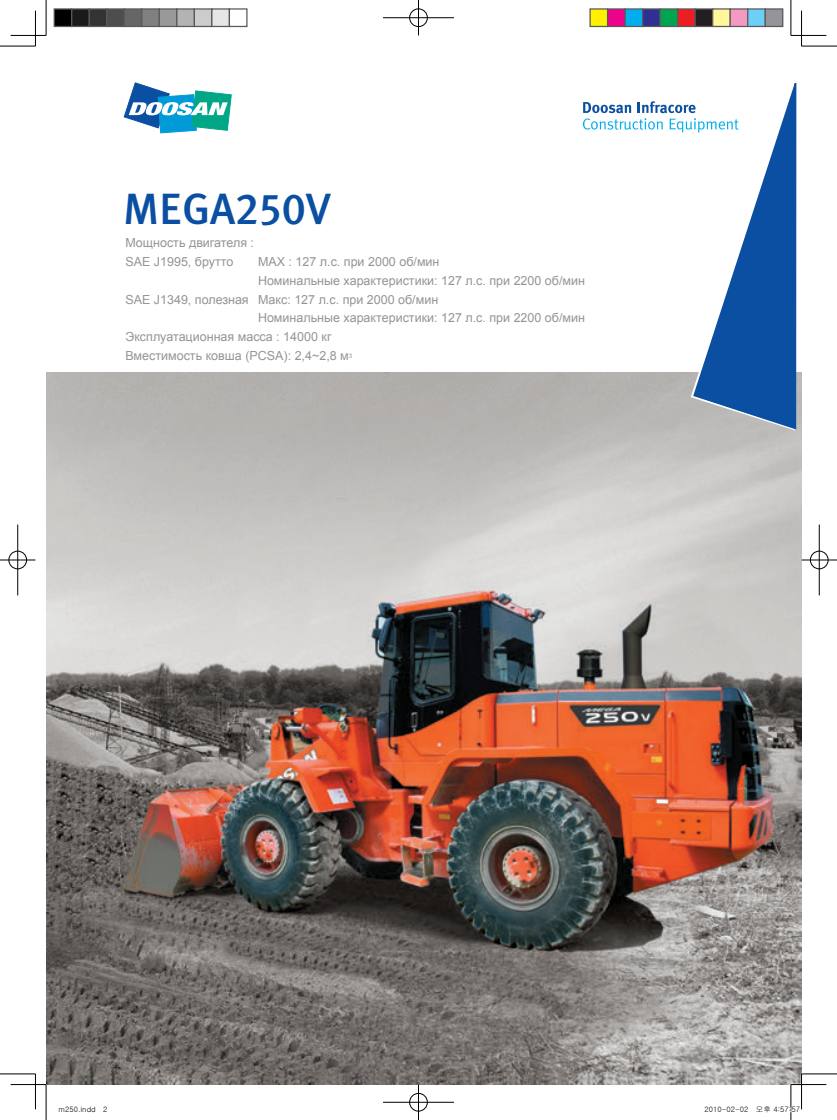
<style>
.page{position:relative;width:837px;height:1120px;background:#fff}
.page>*{position:absolute;margin:0;border:0;box-sizing:border-box;transform-origin:0 0}
.t1{font:43.75px "Meta Plus Medium Caps";color:#0a4fa2}
.t2{font:12.5px/18.8px "Arial";color:#939598}
.t3{font:7.5px "Gulim";color:#000}
</style>
<div class="page">
<img style="left:46px;top:372px;width:755px;height:712px">
<svg style="left:124px;top:83px;width:107px;height:50px"></svg>
<svg style="left:582px;top:83px;width:215px;height:348px"></svg>
<hr style="left:790px;top:1083px;width:36px;height:2px;background:#fff">
<hr style="left:800px;top:1074px;width:2px;height:35px;background:#fff">
<hr style="left:0;top:46px;width:35px;height:1px;background:#000">
<hr style="left:801px;top:46px;width:35px;height:1px;background:#000">
<hr style="left:0;top:1073px;width:35px;height:1px;background:#000">
<hr style="left:801px;top:1073px;width:35px;height:1px;background:#000">
<hr style="left:46px;top:0;width:1px;height:35px;background:#000">
<hr style="left:46px;top:1084px;width:1px;height:36px;background:#000">
<hr style="left:790px;top:0;width:1px;height:35px;background:#000">
<hr style="left:790px;top:1084px;width:1px;height:36px;background:#000">
<hr style="left:11px;top:35px;width:35px;height:1px;background:#000">
<hr style="left:790px;top:35px;width:36px;height:1px;background:#000">
<hr style="left:11px;top:1084px;width:35px;height:1px;background:#000">
<hr style="left:790px;top:1084px;width:36px;height:1px;background:#000">
<hr style="left:35px;top:11px;width:1px;height:35px;background:#000">
<hr style="left:35px;top:1074px;width:1px;height:35px;background:#000">
<hr style="left:801px;top:11px;width:1px;height:35px;background:#000">
<hr style="left:801px;top:1074px;width:1px;height:35px;background:#000">
<div style="left:408px;top:8px;width:20px;height:19px;border:2px solid #fff;border-radius:50%"></div>
<hr style="left:383px;top:17px;width:71px;height:2px;background:#fff">
<hr style="left:417px;top:0;width:2px;height:35px;background:#fff">
<div style="left:409px;top:9px;width:18px;height:18px;border:1px solid #000;border-radius:50%"></div>
<hr style="left:383px;top:18px;width:71px;height:1px;background:#000">
<hr style="left:418px;top:0;width:1px;height:35px;background:#000">
<div style="left:408px;top:1092px;width:20px;height:20px;border:2px solid #fff;border-radius:50%"></div>
<hr style="left:383px;top:1101px;width:71px;height:2px;background:#fff">
<hr style="left:417px;top:1084px;width:2px;height:36px;background:#fff">
<div style="left:409px;top:1093px;width:18px;height:18px;border:1px solid #000;border-radius:50%"></div>
<hr style="left:383px;top:1102px;width:71px;height:1px;background:#000">
<hr style="left:418px;top:1084px;width:1px;height:36px;background:#000">
<div style="left:8px;top:550px;width:19px;height:20px;border:2px solid #fff;border-radius:50%"></div>
<hr style="left:0;top:559px;width:35px;height:2px;background:#fff">
<hr style="left:17px;top:524px;width:2px;height:71px;background:#fff">
<div style="left:9px;top:551px;width:18px;height:18px;border:1px solid #000;border-radius:50%"></div>
<hr style="left:0;top:560px;width:35px;height:1px;background:#000">
<hr style="left:18px;top:524px;width:1px;height:71px;background:#000">
<div style="left:809px;top:550px;width:19px;height:20px;border:2px solid #fff;border-radius:50%"></div>
<hr style="left:801px;top:559px;width:35px;height:2px;background:#fff">
<div style="left:809px;top:551px;width:19px;height:18px;border:1px solid #000;border-radius:50%"></div>
<hr style="left:801px;top:560px;width:35px;height:1px;background:#000">
<hr style="left:818px;top:524px;width:1px;height:71px;background:#000">
<div style="left:54px;top:9px;width:18px;height:17px;background:#000"></div>
<div style="left:54px;top:8px;width:18px;height:19px;border:1px solid #595959"></div>
<div style="left:72px;top:9px;width:17px;height:17px;background:#1a1a1a"></div>
<div style="left:71px;top:8px;width:19px;height:19px;border:1px solid #595959"></div>
<div style="left:89px;top:9px;width:18px;height:17px;background:#333"></div>
<div style="left:89px;top:8px;width:18px;height:19px;border:1px solid #595959"></div>
<div style="left:107px;top:9px;width:17px;height:17px;background:#4d4d4d"></div>
<div style="left:106px;top:8px;width:19px;height:19px;border:1px solid #595959"></div>
<div style="left:124px;top:9px;width:18px;height:17px;background:#666"></div>
<div style="left:124px;top:8px;width:18px;height:19px;border:1px solid #595959"></div>
<div style="left:142px;top:9px;width:17px;height:17px;background:#808080"></div>
<div style="left:141px;top:8px;width:19px;height:19px;border:1px solid #595959"></div>
<div style="left:159px;top:9px;width:18px;height:17px;background:#999"></div>
<div style="left:159px;top:8px;width:18px;height:19px;border:1px solid #595959"></div>
<div style="left:177px;top:9px;width:17px;height:17px;background:#b3b3b3"></div>
<div style="left:176px;top:8px;width:19px;height:19px;border:1px solid #595959"></div>
<div style="left:194px;top:9px;width:18px;height:17px;background:#ccc"></div>
<div style="left:194px;top:8px;width:18px;height:19px;border:1px solid #595959"></div>
<div style="left:212px;top:9px;width:17px;height:17px;background:#e6e6e6"></div>
<div style="left:211px;top:8px;width:19px;height:19px;border:1px solid #595959"></div>
<div style="left:229px;top:8px;width:18px;height:19px;border:1px solid #595959"></div>
<div style="left:590px;top:9px;width:17px;height:17px;background:#fff101"></div>
<div style="left:589px;top:8px;width:19px;height:19px;border:1px solid #595959"></div>
<div style="left:607px;top:9px;width:18px;height:17px;background:#ed028c"></div>
<div style="left:606px;top:8px;width:19px;height:19px;border:1px solid #595959"></div>
<div style="left:625px;top:9px;width:17px;height:17px;background:#00aeef"></div>
<div style="left:624px;top:8px;width:19px;height:19px;border:1px solid #595959"></div>
<div style="left:642px;top:9px;width:18px;height:17px;background:#2e3092"></div>
<div style="left:641px;top:8px;width:19px;height:19px;border:1px solid #595959"></div>
<div style="left:660px;top:9px;width:17px;height:17px;background:#00a54f"></div>
<div style="left:659px;top:8px;width:19px;height:19px;border:1px solid #595959"></div>
<div style="left:677px;top:9px;width:18px;height:17px;background:#ee1d23"></div>
<div style="left:676px;top:8px;width:19px;height:19px;border:1px solid #595959"></div>
<div style="left:695px;top:9px;width:17px;height:17px;background:#231f20"></div>
<div style="left:694px;top:8px;width:19px;height:19px;border:1px solid #595959"></div>
<div style="left:712px;top:9px;width:18px;height:17px;background:#fff79a"></div>
<div style="left:711px;top:8px;width:19px;height:19px;border:1px solid #595959"></div>
<div style="left:730px;top:9px;width:17px;height:17px;background:#f499c2"></div>
<div style="left:729px;top:8px;width:19px;height:19px;border:1px solid #595959"></div>
<div style="left:747px;top:9px;width:18px;height:17px;background:#6bcff6"></div>
<div style="left:746px;top:8px;width:19px;height:19px;border:1px solid #595959"></div>
<div style="left:765px;top:9px;width:17px;height:17px;background:#939598"></div>
<div style="left:764px;top:8px;width:19px;height:19px;border:1px solid #595959"></div>
<svg style="left:790px;top:1106px;width:2px;height:14px"></svg>
<h1 class="t1" style="left:123px;top:184px;width:209px">MEGA250V</h1>
<p class="t2" style="left:125px;top:234px;width:130px">Мощность двигателя :<br>SAE J1995, брутто</p>
<p class="t2" style="left:258px;top:252px;width:183px">MAX : 127 л.с. при 2000 об/мин</p>
<p class="t2" style="left:258px;top:271px;width:328px">Номинальные характеристики: 127 л.с. при 2200 об/мин</p>
<p class="t2" style="left:125px;top:290px;width:314px">SAE J1349, полезная Макс: 127 л.с. при 2000 об/мин</p>
<p class="t2" style="left:258px;top:309px;width:328px">Номинальные характеристики: 127 л.с. при 2200 об/мин</p>
<p class="t2" style="left:125px;top:327px;width:208px">Эксплуатационная масса : 14000 кг</p>
<p class="t2" style="left:125px;top:346px;width:228px">Вместимость ковша (PCSA): 2,4~2,8 м<sup>3</sup></p>
<p class="t3" style="left:59px;top:1106px;width:50px">m250.indd 2</p>
<p class="t3" style="left:704px;top:1106px;width:97px">2010-02-02 오후 4:57:57</p>
</div>
